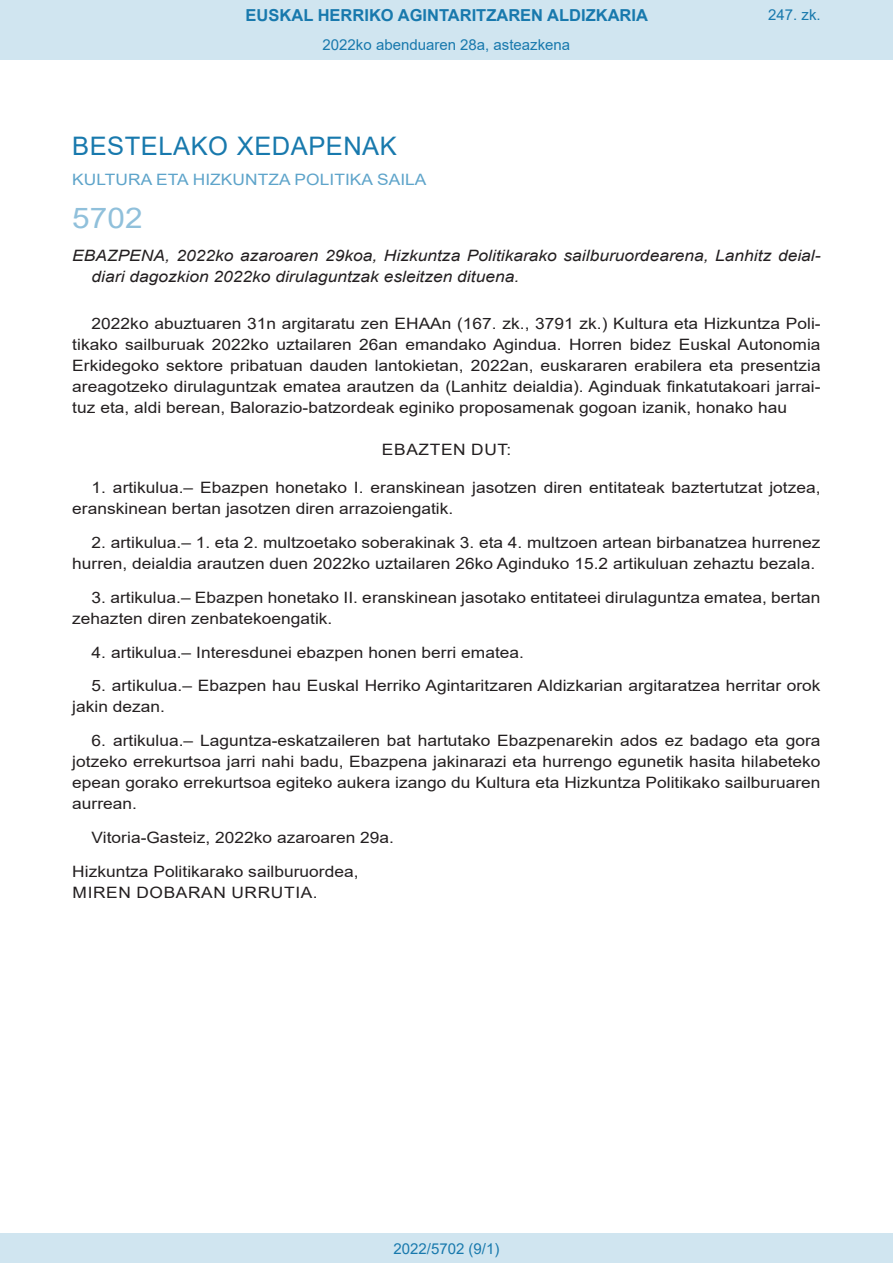
<style>
.page{position:relative;width:893px;height:1263px;background:#fff}
.page>*{position:absolute;margin:0;border:0;box-sizing:border-box;transform-origin:0 0}
.BOPVOrden{font:28.5px "Arial";color:#90c0db;scale:1.11 1}
.BOPVSeccion{font:25.5px "Arial";letter-spacing:.02em;color:#1879ad}
.t1{font:700 16.5px "Arial";color:#1879ad}
.BOPVDetalle{font:15.6px/21px "Arial";color:#231f20;scale:1.11 1}
.BOPVTitulo{font:italic 15.6px/21px "Arial";color:#231f20;scale:1.11 1}
.BOPVFirmaLugFec{font:15.6px "Arial";color:#231f20;scale:1.11 1}
.BOPVFirmaPuesto{font:15.6px "Arial";color:#231f20;scale:1.11 1}
.BOPVOrganismo{font:15.6px "Arial";letter-spacing:.005em;color:#5ea4ca;scale:1.11 1}
.BOPVFirmaNombre{font:15.6px "Arial";letter-spacing:.035em;color:#231f20;scale:1.11 1}
.BOPVClave{font:15.6px "Arial";letter-spacing:.035em;color:#231f20;scale:1.11 1}
.Paginacion_Centro{font:15px "Arial";color:#1879ad}
</style>
<div class="page">
<div style="left:0;top:0;width:893px;height:60px;background:#d0e5f0"></div>
<div style="left:0;top:1233px;width:893px;height:30px;background:#d0e5f0"></div>
<p class="t1" style="left:246px;top:3px;width:404px">EUSKAL HERRIKO AGINTARITZAREN ALDIZKARIA</p>
<p class="Paginacion_Centro" style="left:323px;top:35px;width:249px">2022ko abenduaren 28a, asteazkena</p>
<p class="Paginacion_Centro" style="left:768px;top:5px;width:54px">247. zk.</p>
<p class="BOPVSeccion" style="left:72px;top:128px;width:326px">BESTELAKO XEDAPENAK</p>
<p class="BOPVOrganismo" style="left:72px;top:169px;width:321px">KULTURA ETA HIZKUNTZA POLITIKA SAILA</p>
<p class="BOPVOrden" style="left:72px;top:198px;width:65px">5702</p>
<p class="BOPVTitulo" style="left:92px;top:246px;width:658px;text-indent:-19px">EBAZPENA, 2022ko azaroaren 29koa, Hizkuntza Politikarako sailburuordearena, Lanhitz deial&shy;diari dagozkion 2022ko dirulaguntzak esleitzen dituena.</p>
<p class="BOPVDetalle" style="left:72px;top:313px;width:676px;text-align:justify;text-indent:19px">2022ko abuztuaren 31n argitaratu zen EHAAn (167. zk., 3791 zk.) Kultura eta Hizkuntza Poli&shy;tikako sailburuak 2022ko uztailaren 26an emandako Agindua. Horren bidez Euskal Autonomia Erkidegoko sektore pribatuan dauden lantokietan, 2022an, euskararen erabilera eta presentzia areagotzeko dirulaguntzak ematea arautzen da (Lanhitz deialdia). Aginduak finkatutakoari jarrai&shy;tuz eta, aldi berean, Balorazio-batzordeak eginiko proposamenak gogoan izanik, honako hau</p>
<p class="BOPVClave" style="left:382px;top:439px;width:118px">EBAZTEN DUT:</p>
<p class="BOPVDetalle" style="left:72px;top:477px;width:676px;text-indent:19px">1. artikulua.– Ebazpen honetako I. eranskinean jasotzen diren entitateak baztertutzat jotzea, eranskinean bertan jasotzen diren arrazoiengatik.</p>
<p class="BOPVDetalle" style="left:72px;top:532px;width:676px;text-indent:19px">2. artikulua.– 1. eta 2. multzoetako soberakinak 3. eta 4. multzoen artean birbanatzea hurrenez hurren, deialdia arautzen duen 2022ko uztailaren 26ko Aginduko 15.2 artikuluan zehaztu bezala.</p>
<p class="BOPVDetalle" style="left:72px;top:587px;width:676px;text-indent:19px">3. artikulua.– Ebazpen honetako II. eranskinean jasotako entitateei dirulaguntza ematea, bertan zehazten diren zenbatekoengatik.</p>
<p class="BOPVDetalle" style="left:92px;top:641px;width:391px">4. artikulua.– Interesdunei ebazpen honen berri ematea.</p>
<p class="BOPVDetalle" style="left:72px;top:675px;width:676px;text-indent:19px">5. artikulua.– Ebazpen hau Euskal Herriko Agintaritzaren Aldizkarian argitaratzea herritar orok jakin dezan.</p>
<p class="BOPVDetalle" style="left:72px;top:730px;width:676px;text-align:justify;text-indent:19px">6. artikulua.– Laguntza-eskatzaileren bat hartutako Ebazpenarekin ados ez badago eta gora jotzeko errekurtsoa jarri nahi badu, Ebazpena jakinarazi eta hurrengo egunetik hasita hilabeteko epean gorako errekurtsoa egiteko aukera izango du Kultura eta Hizkuntza Politikako sailburuaren aurrean.</p>
<p class="BOPVFirmaLugFec" style="left:92px;top:827px;width:274px">Vitoria-Gasteiz, 2022ko azaroaren 29a.</p>
<p class="BOPVFirmaPuesto" style="left:72px;top:860px;width:259px">Hizkuntza Politikarako sailburuordea,</p>
<p class="BOPVFirmaNombre" style="left:73px;top:881px;width:222px">MIREN DOBARAN URRUTIA.</p>
<p class="Paginacion_Centro" style="left:393px;top:1238px;width:107px">2022/5702 (9/1)</p>
</div>
